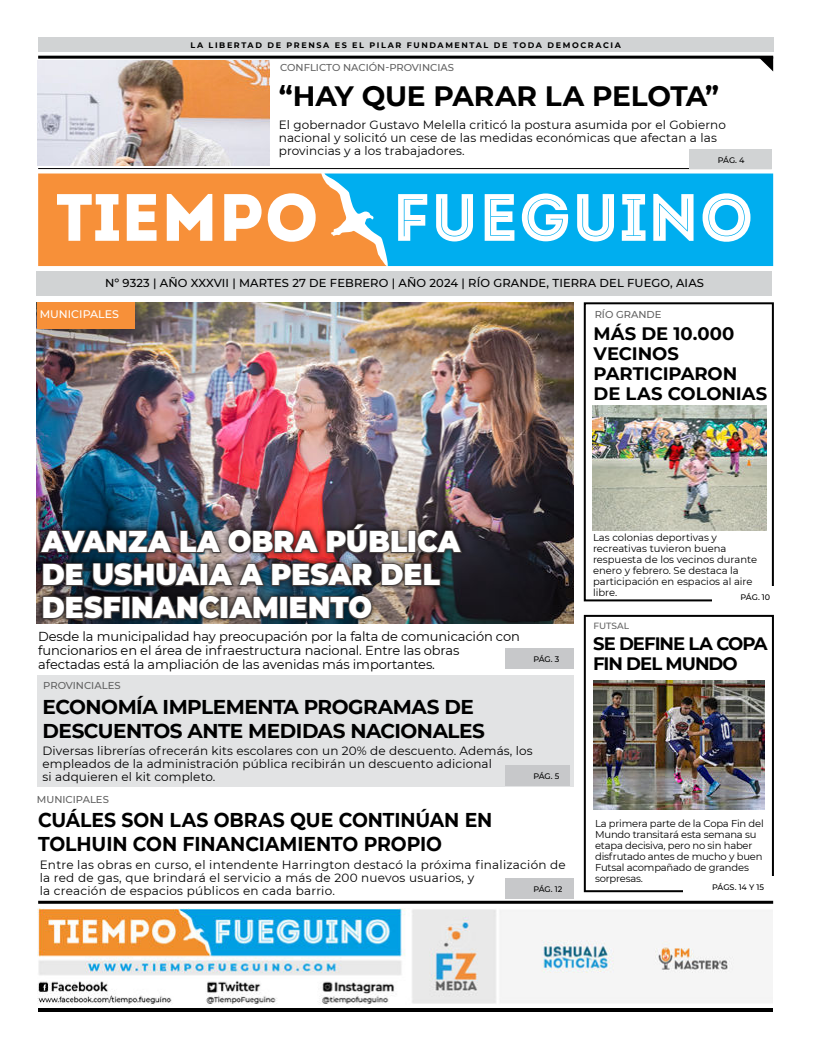
<style>
.page{position:relative;width:820px;height:1049px;background:#fff}
.page>*{position:absolute;margin:0;border:0;box-sizing:border-box;transform-origin:0 0}
.t1{font:900 30px/33px "Montserrat";letter-spacing:.005em;color:#fff;scale:.93 1}
.t2{font:700 28px "Montserrat";letter-spacing:-.01em;color:#000}
.t3{font:700 20px/24px "Montserrat";letter-spacing:-.02em;color:#000;scale:.94 1}
.t4{font:700 20px/24px "Montserrat";letter-spacing:-.02em;color:#000}
.t5{font:700 18px/20px "Montserrat";letter-spacing:-.005em;color:#000}
.t6{font:700 18px/20px "Montserrat";letter-spacing:-.055em;color:#000}
.t7{font:13px/14px "Montserrat";letter-spacing:-.01em;color:#000}
.t8{font:12px/13px "Montserrat";letter-spacing:.01em;color:#000}
.t9{font:500 11.5px "Montserrat";letter-spacing:.01em;color:#000}
.t10{font:500 11px "Montserrat";color:#fff}
.t11{font:10px/11px "Montserrat";letter-spacing:-.02em;color:#000}
.t12{font:10px/11px "Montserrat";color:#000}
.t13{font:500 10px "Montserrat";color:#616161}
.t14{font:500 9px "Montserrat";color:#616161}
.t15{font:700 8px "Montserrat";letter-spacing:.2em;color:#000}
.t16{font:500 8px "Montserrat";letter-spacing:-.01em;color:#000}
</style>
<div class="page">
<img style="left:37px;top:303px;width:536px;height:321px">
<hr style="left:38px;top:901px;width:734px;height:3px;background:#000">
<hr style="left:38px;top:1008px;width:734px;height:4px;background:#000">
<img style="left:37px;top:909px;width:735px;height:95px">
<div style="left:583px;top:615px;width:190px;height:277px;border:2px solid #000"></div>
<div style="left:583px;top:302px;width:190px;height:299px;border:2px solid #000"></div>
<div style="left:37px;top:675px;width:536px;height:112px;background:#e2e3e4"></div>
<hr style="left:38px;top:56px;width:734px;height:3px;background:#000">
<svg style="left:757px;top:58px;width:15px;height:13px"></svg>
<div style="left:37px;top:271px;width:734px;height:25px;background:#d1d3d4"></div>
<div style="left:683px;top:876px;width:94px;height:24px;background:#fff"></div>
<div style="left:38px;top:38px;width:734px;height:14px;background:#d1d3d4"></div>
<svg style="left:38px;top:173px;width:286px;height:93px"></svg>
<svg style="left:324px;top:173px;width:448px;height:93px;fill:#00aeef"></svg>
<div style="left:505px;top:765px;width:64px;height:21px;background:#c7c8ca"></div>
<div style="left:711px;top:586px;width:66px;height:20px;background:#fff"></div>
<hr style="left:38px;top:168px;width:733px;height:1px;background:#000">
<div style="left:689px;top:150px;width:82px;height:19px;background:#d1d3d4"></div>
<div style="left:35px;top:517px;width:432px;height:107px;background:#000;opacity:.75"></div>
<img style="left:38px;top:523px;width:371px;height:32px">
<div style="left:407px;top:530px;width:9px;height:23px;border:2px solid #474140"></div>
<svg style="left:415px;top:528px;width:48px;height:27px"></svg>
<svg style="left:41px;top:562px;width:44px;height:25px"></svg>
<img style="left:91px;top:561px;width:350px;height:27px">
<svg style="left:41px;top:594px;width:81px;height:27px;background:#2d2a2b"></svg>
<div style="left:121px;top:596px;width:9px;height:23px;border:2px solid #474140"></div>
<svg style="left:130px;top:594px;width:149px;height:27px;background:#313132"></svg>
<div style="left:279px;top:596px;width:9px;height:23px;border:2px solid #474140"></div>
<svg style="left:288px;top:594px;width:85px;height:27px;background:#273136"></svg>
<div style="left:505px;top:878px;width:68px;height:21px;background:#c7c8ca"></div>
<div style="left:505px;top:648px;width:68px;height:21px;background:#c7c8ca"></div>
<img style="left:38px;top:60px;width:231px;height:106px">
<div style="left:38px;top:302px;width:97px;height:27px;background:#f79039"></div>
<img style="left:592px;top:405px;width:173px;height:125px">
<img style="left:593px;top:680px;width:171px;height:130px">
<p class="t15" style="left:190px;top:41px;width:431px">LA LIBERTAD DE PRENSA ES EL PILAR FUNDAMENTAL DE TODA DEMOCRACIA</p>
<p class="t13" style="left:280px;top:61px;width:175px">CONFLICTO NACIÓN-PROVINCIAS</p>
<h2 class="t2" style="left:279px;top:80px;width:441px">“HAY QUE PARAR LA PELOTA”</h2>
<p class="t8" style="left:279px;top:119px;width:448px">El gobernador Gustavo Melella criticó la postura asumida por el Gobierno nacional y solicitó un cese de las medidas económicas que afectan a las provincias y a los trabajadores.</p>
<p class="t16" style="left:717px;top:156px;width:28px">PÁG. 4</p>
<p class="t9" style="left:105px;top:275px;width:600px">Nº 9323 | AÑO XXXVII | MARTES 27 DE FEBRERO | AÑO 2024 | RÍO GRANDE, TIERRA DEL FUEGO, AIAS</p>
<p class="t10" style="left:40px;top:308px;width:81px">MUNICIPALES</p>
<p class="t13" style="left:594px;top:308px;width:68px">RÍO GRANDE</p>
<h3 class="t5" style="left:593px;top:324px;width:175px">MÁS DE 10.000<br>VECINOS<br>PARTICIPARON<br>DE LAS COLONIAS</h3>
<h1 class="t1" style="left:42px;top:525px;width:451px">AVANZA LA OBRA PÚBLICA<br>DE USHUAIA A PESAR DEL<br>DESFINANCIAMIENTO</h1>
<p class="t7" style="left:38px;top:630px;width:483px">Desde la municipalidad hay preocupación por la falta de comunicación con funcionarios en el área de infraestructura nacional. Entre las obras afectadas está la ampliación de las avenidas más importantes.</p>
<p class="t13" style="left:43px;top:678px;width:79px">PROVINCIALES</p>
<h3 class="t4" style="left:43px;top:694px;width:444px">ECONOMÍA IMPLEMENTA PROGRAMAS DE<br>DESCUENTOS ANTE MEDIDAS NACIONALES</h3>
<p class="t16" style="left:533px;top:654px;width:27px">PÁG. 3</p>
<p class="t8" style="left:43px;top:745px;width:491px">Diversas librerías ofrecerán kits escolares con un 20% de descuento. Además, los empleados de la administración pública recibirán un descuento adicional<br>si adquieren el kit completo.</p>
<h3 class="t3" style="left:38px;top:808px;width:484px">CUÁLES SON LAS OBRAS QUE CONTINÚAN EN<br>TOLHUIN CON FINANCIAMIENTO PROPIO</h3>
<p class="t16" style="left:533px;top:771px;width:28px">PÁG. 5</p>
<p class="t13" style="left:37px;top:794px;width:73px">MUNICIPALES</p>
<p class="t8" style="left:40px;top:858px;width:527px">Entre las obras en curso, el intendente Harrington destacó la próxima finalización de la red de gas, que brindará el servicio a más de 200 nuevos usuarios, y<br>la creación de espacios públicos en cada barrio.</p>
<p class="t16" style="left:533px;top:884px;width:30px">PÁG. 12</p>
<p class="t12" style="left:592px;top:533px;width:165px">Las colonias deportivas y recreativas tuvieron buena respuesta de los vecinos durante enero y febrero. Se destaca la participación en espacios al aire libre.</p>
<p class="t16" style="left:740px;top:592px;width:31px">PÁG. 10</p>
<p class="t14" style="left:593px;top:621px;width:37px">FUTSAL</p>
<h3 class="t6" style="left:592px;top:633px;width:176px">SE DEFINE LA COPA<br>FIN DEL MUNDO</h3>
<p class="t11" style="left:595px;top:819px;width:170px">La primera parte de la Copa Fin del<br>Mundo transitará esta semana su etapa decisiva, pero no sin haber disfrutado antes de mucho y buen<br>Futsal acompañado de grandes sorpresas.</p>
<p class="t16" style="left:711px;top:882px;width:53px">PÁGS. 14 Y 15</p>
</div>
